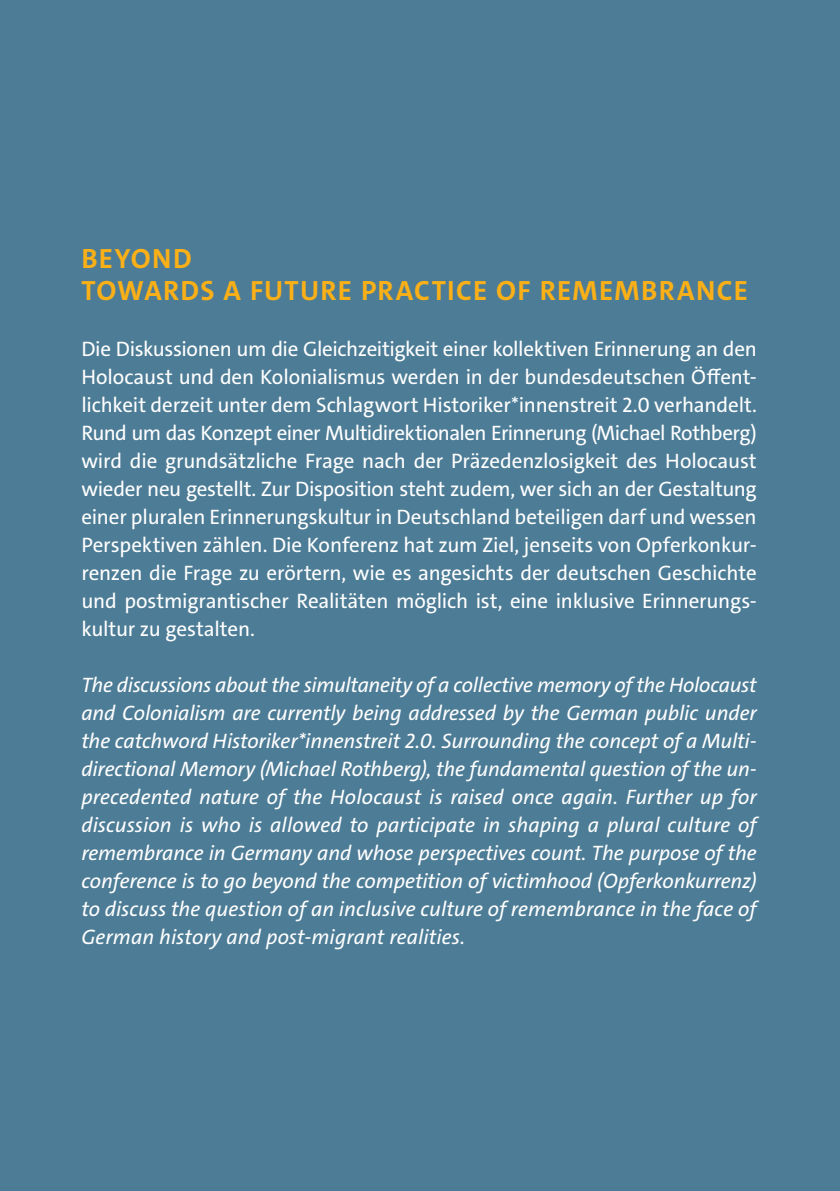
<style>
.page{position:relative;width:840px;height:1191px;background:#fff}
.page>*{position:absolute;margin:0;border:0;box-sizing:border-box;transform-origin:0 0}
.t1{font:700 28px/32px "The Sans E4 s";letter-spacing:.045em;color:#fbb017}
.t2{font:21px/28px "The Sans E4 s";letter-spacing:-.01em;color:#fff;text-align:justify}
.t3{font:italic 21px/28px "The Sans E4 s";letter-spacing:.005em;color:#fff;text-align:justify}
</style>
<div class="page">
<div style="left:0;top:0;width:839px;height:1191px;background:#4d7c96"></div>
<h1 class="t1" style="left:81px;top:242px;width:667px">BEYOND<br>TOWARDS A FUTURE PRACTICE OF REMEMBRANCE</h1>
<p class="t2" style="left:81px;top:335px;width:676px">Die Diskussionen um die Gleichzeitigkeit einer kollektiven Erinnerung an den Holocaust und den Kolonialismus werden in der bundesdeutschen Öffent&shy;lichkeit derzeit unter dem Schlagwort Historiker*innenstreit 2.0 verhandelt.<br>Rund um das Konzept einer Multidirektionalen Erinnerung (Michael Rothberg) wird die grundsätzliche Frage nach der Präzedenzlosigkeit des Holocaust wieder neu gestellt. Zur Disposition steht zudem, wer sich an der Gestaltung einer pluralen Erinnerungskultur in Deutschland beteiligen darf und wessen Perspektiven zählen. Die Konferenz hat zum Ziel, jenseits von Opferkonkur&shy;renzen die Frage zu erörtern, wie es angesichts der deutschen Geschichte und postmigrantischer Realitäten möglich ist, eine inklusive Erinnerungs&shy;kultur zu gestalten.</p>
<p class="t3" style="left:81px;top:671px;width:676px">The discussions about the simultaneity of a collective memory of the Holocaust and Colonialism are currently being addressed by the German public under the catchword Historiker*innenstreit 2.0. Surrounding the concept of a Multi&shy;directional Memory (Michael Rothberg), the fundamental question of the un&shy;precedented nature of the Holocaust is raised once again. Further up for discussion is who is allowed to participate in shaping a plural culture of remembrance in Germany and whose perspectives count. The purpose of the conference is to go beyond the competition of victimhood (Opferkonkurrenz) to discuss the question of an inclusive culture of remembrance in the face of German history and post-migrant realities.</p>
</div>
